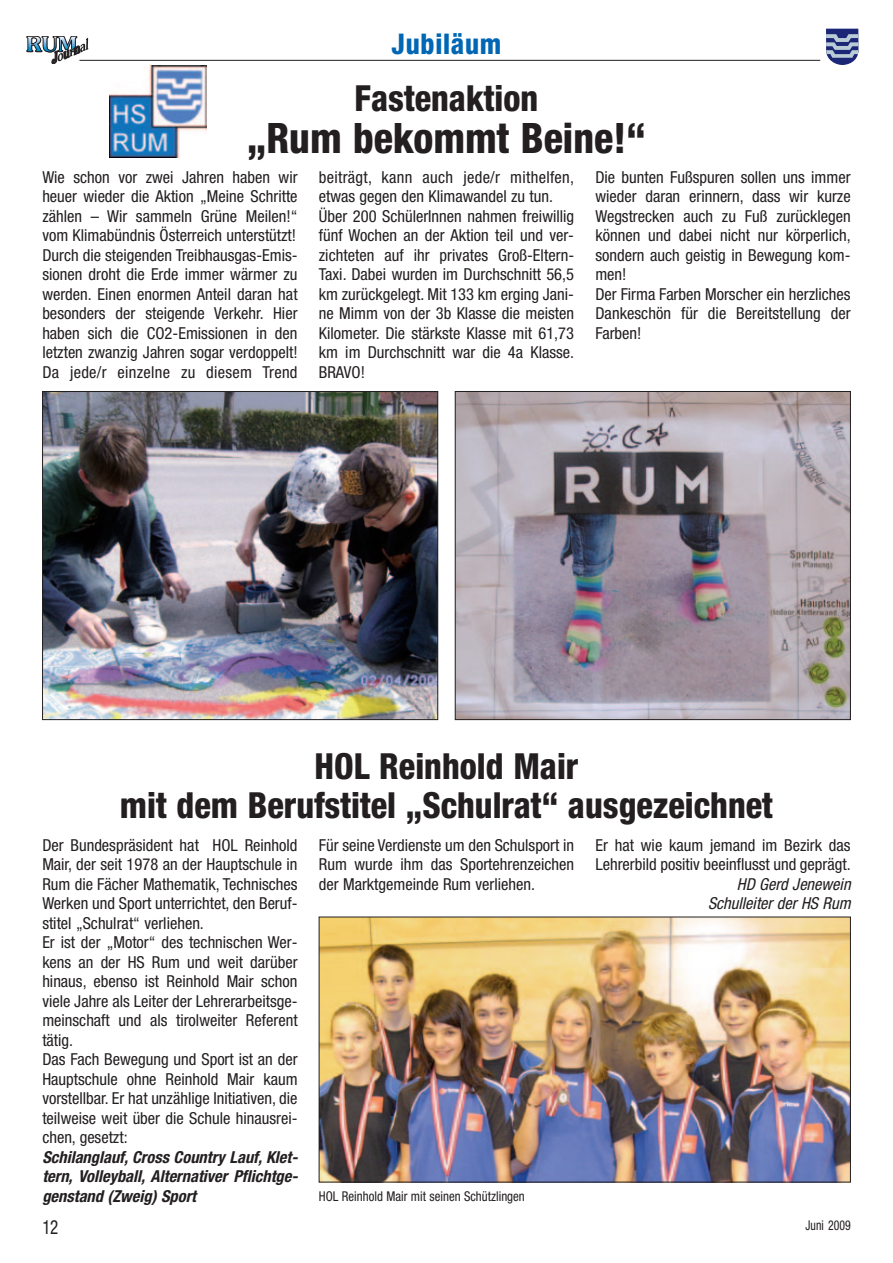
<style>
.page{position:relative;width:893px;height:1263px;background:#fff}
.page>*{position:absolute;margin:0;border:0;box-sizing:border-box;transform-origin:0 0}
.t1{font:800 condensed 42px "Helvetica Neue";color:#231f20;scale:.95 1}
.t2{font:800 condensed 36px/39px "Helvetica Neue";color:#231f20;text-align:center;scale:.95 1}
.t3{font:800 condensed 28.5px "Helvetica Neue";letter-spacing:.025em;color:#0166b3;scale:.95 1}
.t4{font:condensed 19.5px "Helvetica Neue";color:#231f20;scale:.87 1}
.t5{font:condensed 16.5px/19.5px "Helvetica Neue";color:#231f20}
.t6{font:italic 700 condensed 16.5px/19.5px "Helvetica Neue";color:#231f20;text-align:justify}
.t7{font:italic condensed 16.5px/19.5px "Helvetica Neue";color:#231f20;text-align:right}
.t8{font:condensed 13.5px "Helvetica Neue";color:#231f20;scale:.95 1}
.t9{font:condensed 13.5px "Helvetica Neue";color:#231f20;scale:.87 1}
</style>
<div class="page">
<hr style="left:79px;top:60px;width:741px;height:1px;background:#231f20">
<svg style="left:826px;top:29px;width:32px;height:36px"></svg>
<svg style="left:27px;top:36px;width:61px;height:28px"></svg>
<svg style="left:109px;top:65px;width:98px;height:93px"></svg>
<img style="left:109px;top:66px;width:97px;height:91px">
<img style="left:44px;top:393px;width:392px;height:325px">
<div style="left:42px;top:391px;width:396px;height:329px;border:1px solid #231f20"></div>
<img style="left:457px;top:393px;width:391px;height:325px">
<div style="left:455px;top:391px;width:395px;height:329px;border:1px solid #231f20"></div>
<img style="left:321px;top:919px;width:527px;height:261px">
<h3 class="t3" style="left:391px;top:34px;width:117px">Jubiläum</h3>
<h2 class="t2" style="left:354px;top:82px;width:195px">Fastenaktion</h2>
<h1 class="t1" style="left:247px;top:123px;width:421px">„Rum bekommt Beine!“</h1>
<p class="t5" style="left:42px;top:169px;width:257px;text-align:justify">Wie schon vor zwei Jahren haben wir heuer wieder die Aktion „Meine Schritte zählen – Wir sammeln Grüne Meilen!“ vom Klimabündnis Österreich unterstützt!<br>Durch die steigenden Treibhausgas-Emis&shy;sionen droht die Erde immer wärmer zu werden. Einen enormen Anteil daran hat besonders der steigende Verkehr. Hier haben sich die CO2-Emissionen in den letzten zwanzig Jahren sogar verdoppelt!<br>Da jede/r einzelne zu diesem Trend</p>
<p class="t5" style="left:319px;top:169px;width:257px">beiträgt, kann auch jede/r mithelfen, etwas gegen den Klimawandel zu tun.<br>Über 200 SchülerInnen nahmen freiwillig fünf Wochen an der Aktion teil und ver&shy;zichteten auf ihr privates Groß-Eltern-Taxi. Dabei wurden im Durchschnitt 56,5 km zurückgelegt. Mit 133 km erging Jani&shy;ne Mimm von der 3b Klasse die meisten Kilometer. Die stärkste Klasse mit 61,73 km im Durchschnitt war die 4a Klasse.<br>BRAVO!</p>
<p class="t5" style="left:595px;top:169px;width:257px">Die bunten Fußspuren sollen uns immer wieder daran erinnern, dass wir kurze<br>Wegstrecken auch zu Fuß zurücklegen können und dabei nicht nur körperlich, sondern auch geistig in Bewegung kom&shy;men!<br>Der Firma Farben Morscher ein herzliches<br>Dankeschön für die Bereitstellung der<br>Farben!</p>
<h2 class="t2" style="left:120px;top:749px;width:689px">HOL Reinhold Mair<br>mit dem Berufstitel „Schulrat“ ausgezeichnet</h2>
<p class="t5" style="left:42px;top:837px;width:257px">Der Bundespräsident hat HOL Reinhold Mair, der seit 1978 an der Hauptschule in Rum die Fächer Mathematik, Technisches Werken und Sport unterrichtet, den Beruf&shy;stitel „Schulrat“ verliehen.<br>Er ist der „Motor“ des technischen Wer&shy;kens an der HS Rum und weit darüber hinaus, ebenso ist Reinhold Mair schon viele Jahre als Leiter der Lehrerarbeitsge&shy;meinschaft und als tirolweiter Referent tätig.<br>Das Fach Bewegung und Sport ist an der Hauptschule ohne Reinhold Mair kaum vorstellbar. Er hat unzählige Initiativen, die teilweise weit über die Schule hinausrei&shy;chen, gesetzt:</p>
<p class="t6" style="left:42px;top:1149px;width:260px">Schilanglauf, Cross Country Lauf, Klet&shy;tern, Volleyball, Alternativer Pflichtge&shy;genstand (Zweig) Sport</p>
<p class="t5" style="left:319px;top:837px;width:257px;text-align:justify">Für seine Verdienste um den Schulsport in Rum wurde ihm das Sportehrenzeichen der Marktgemeinde Rum verliehen.</p>
<p class="t5" style="left:595px;top:837px;width:257px">Er hat wie kaum jemand im Bezirk das<br>Lehrerbild positiv beeinflusst und geprägt.</p>
<p class="t7" style="left:708px;top:876px;width:147px">HD Gerd Jenewein<br>Schulleiter der HS Rum</p>
<p class="t8" style="left:319px;top:1191px;width:218px">HOL Reinhold Mair mit seinen Schützlingen</p>
<p class="t4" style="left:42px;top:1220px;width:20px">12</p>
<p class="t9" style="left:805px;top:1220px;width:53px">Juni 2009</p>
</div>
